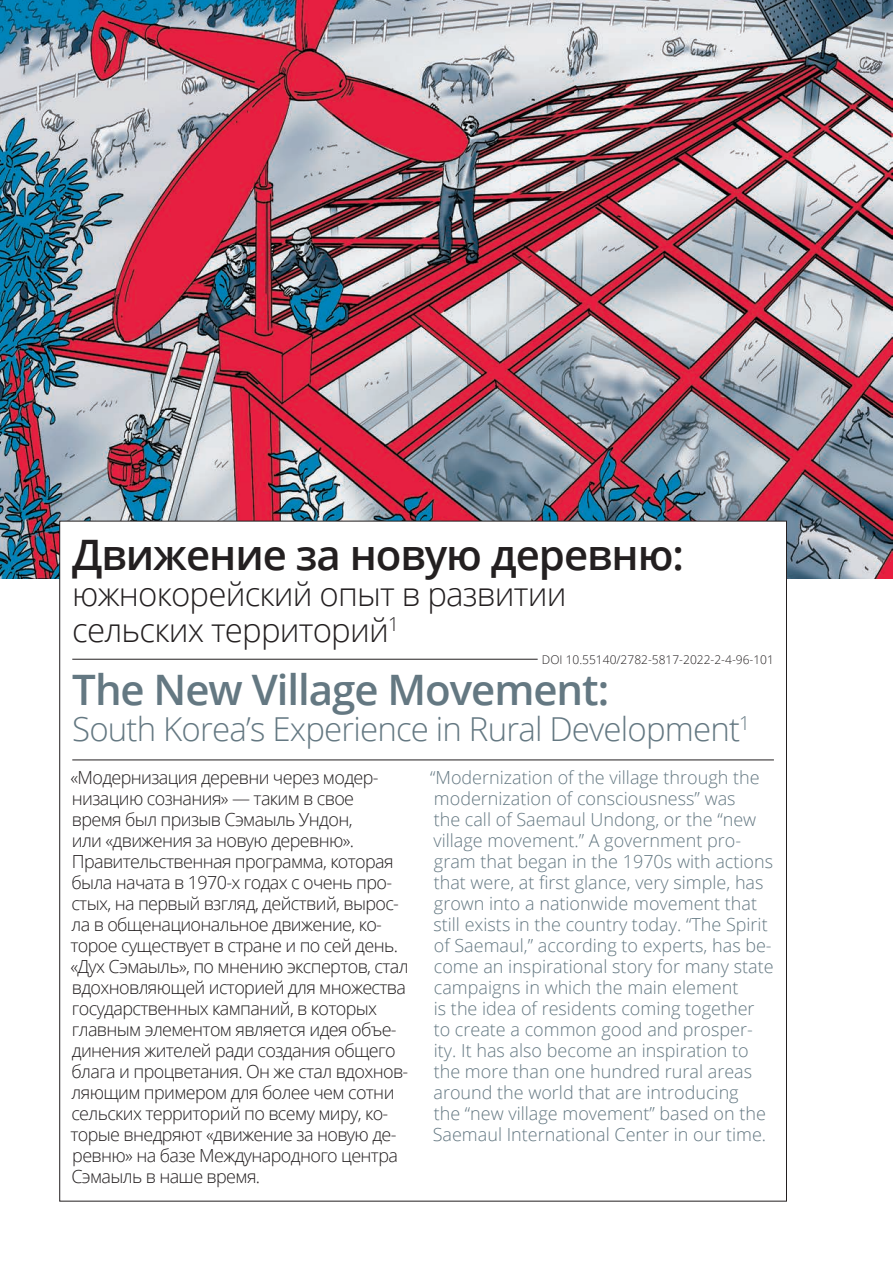
<style>
.page{position:relative;width:893px;height:1263px;background:#fff}
.page>*{position:absolute;margin:0;border:0;box-sizing:border-box;transform-origin:0 0}
.RUS__Title-1{font:600 42px "Open Sans";letter-spacing:-.025em;color:#231f20}
.ENG__Title-1{font:600 42px "Open Sans";letter-spacing:-.025em;color:#647882}
.RUS__Subtitle{font:300 33px/36px "Open Sans";letter-spacing:-.025em;color:#231f20}
.ENG__Subtitle{font:300 33px "Open Sans";letter-spacing:-.025em;color:#647882}
.RUS__Lead{font:300 18px/21px "Open Sans";letter-spacing:-.035em;color:#231f20}
.ENG__Lead{font:300 18px/21px "Open Sans";color:#647882}
.ADD__DOI{font:300 12px "Open Sans";color:#231f20}
</style>
<div class="page">
<img style="left:0;top:0;width:893px;height:578px">
<div style="left:60px;top:521px;width:726px;height:680px;background:#fff"></div>
<hr style="left:72px;top:659px;width:702px;height:1px;background:#231f20">
<div style="left:538px;top:656px;width:240px;height:6px;background:#fff"></div>
<hr style="left:72px;top:760px;width:702px;height:1px;background:#231f20">
<p class="RUS__Title-1" style="left:72px;top:526px;width:613px">Движение за новую деревню:</p>
<p class="RUS__Subtitle" style="left:72px;top:575px;width:496px">южнокорейский опыт в развитии сельских территорий<sup>1</sup></p>
<p class="ADD__DOI" style="left:542px;top:651px;width:234px">DOI 10.55140/2782-5817-2022-2-4-96-101</p>
<p class="ENG__Title-1" style="left:72px;top:660px;width:538px">The New Village Movement:</p>
<p class="ENG__Subtitle" style="left:72px;top:706px;width:679px">South Korea’s Experience in Rural Development<sup>1</sup></p>
<p class="RUS__Lead" style="left:70px;top:767px;width:340px">«Модернизация деревни через модер&shy;низацию сознания» — таким в свое<br>время был призыв Сэмаыль Ундон,<br>или «движения за новую деревню».<br>Правительственная программа, которая была начата в 1970-х годах с очень про&shy;стых, на первый взгляд, действий, вырос&shy;ла в общенациональное движение, ко&shy;торое существует в стране и по сей день. «Дух Сэмаыль», по мнению экспертов, стал вдохновляющей историей для множества государственных кампаний, в которых главным элементом является идея объе&shy;динения жителей ради создания общего блага и процветания. Он же стал вдохнов&shy;ляющим примером для более чем сотни сельских территорий по всему миру, ко&shy;торые внедряют «движение за новую де&shy;ревню» на базе Международного центра Сэмаыль в наше время.</p>
<p class="ENG__Lead" style="left:430px;top:767px;width:345px">“Modernization of the village through the modernization of consciousness” was<br>the call of Saemaul Undong, or the “new village movement.” A government pro&shy;gram that began in the 1970s with actions that were, at first glance, very simple, has grown into a nationwide movement that still exists in the country today. “The Spirit of Saemaul,” according to experts, has be&shy;come an inspirational story for many state campaigns in which the main element<br>is the idea of residents coming together<br>to create a common good and prosper&shy;ity. It has also become an inspiration to the more than one hundred rural areas around the world that are introducing<br>the “new village movement” based on the Saemaul International Center in our time.</p>
</div>
